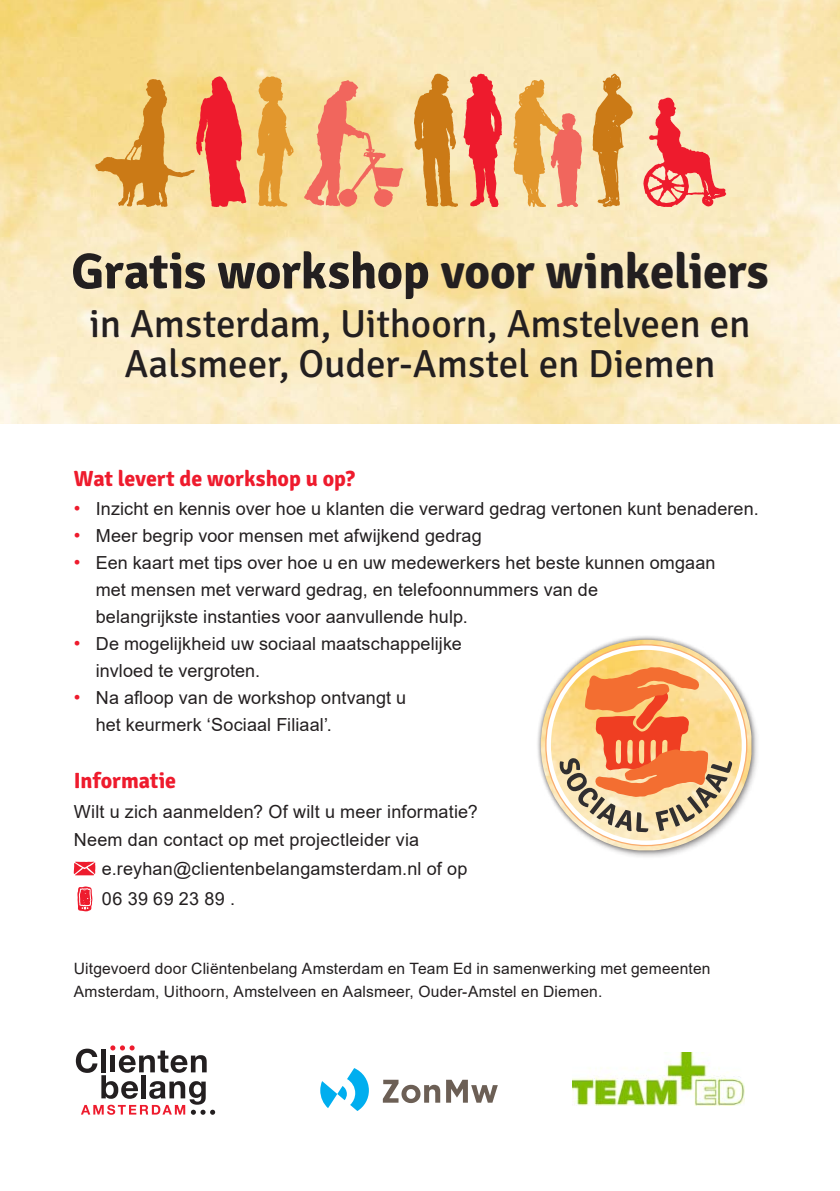
<style>
.page{position:relative;width:840px;height:1191px;background:#fff}
.page>*{position:absolute;margin:0;border:0;box-sizing:border-box;transform-origin:0 0}
.t1{font:700 50.2px "Signika";letter-spacing:-.005em;color:#231f20}
.t2{font:39.2px/40.6px "Signika";letter-spacing:-.005em;color:#231f20;text-align:center}
.Tussenkop{font:700 22px "Signika";color:#ee1b2d}
.t3{font:18px/27px "Arial";letter-spacing:.01em;color:#231f20}
.t4{font:15.6px/23px "Arial";letter-spacing:.01em;color:#231f20}
.s1{font-size:49.2px}
.s2{font-size:19px;color:#ee1b2d}
</style>
<div class="page">
<svg style="left:74px;top:861px;width:21px;height:14px"></svg>
<svg style="left:77px;top:886px;width:15px;height:25px"></svg>
<img style="left:0;top:0;width:839px;height:424px">
<div style="left:537px;top:636px;width:223px;height:223px;background:#231f20;opacity:.35"></div>
<div style="left:536px;top:635px;width:219px;height:220px;background:#231f20;opacity:.55"></div>
<svg style="left:544px;top:643px;width:203px;height:204px"></svg>
<svg style="left:76px;top:1045px;width:139px;height:69px"></svg>
<svg style="left:446px;top:1079px;width:51px;height:23px"></svg>
<svg style="left:382px;top:1079px;width:58px;height:24px"></svg>
<svg style="left:320px;top:1068px;width:48px;height:43px"></svg>
<img style="left:572px;top:1052px;width:172px;height:54px">
<svg style="left:257px;top:76px;width:36px;height:131px;background:#eab358"></svg>
<svg style="left:304px;top:80px;width:99px;height:127px;background:#f5b687"></svg>
<svg style="left:643px;top:98px;width:82px;height:109px;background:#f59e89"></svg>
<svg style="left:513px;top:79px;width:68px;height:128px;background:#efb279"></svg>
<svg style="left:95px;top:76px;width:151px;height:131px;background:#eca064"></svg>
<svg style="left:592px;top:74px;width:40px;height:133px;background:#e1b067"></svg>
<svg style="left:414px;top:74px;width:43px;height:133px;background:#dba24f"></svg>
<svg style="left:463px;top:74px;width:38px;height:133px;background:#f1645d"></svg>
<p class="t1" style="left:71px;top:241px;width:698px">Gratis workshop <span class="s1">voor winkeliers</span></p>
<p class="t2" style="left:89px;top:304px;width:662px">in Amsterdam, Uithoorn, Amstelveen en<br>Aalsmeer, Ouder-Amstel en Diemen</p>
<p class="Tussenkop" style="left:74px;top:465px;width:282px">Wat levert de workshop u op?</p>
<p class="t3" style="left:74px;top:495px;width:686px"><span class="s2">•</span> Inzicht en kennis over hoe u klanten die verward gedrag vertonen kunt benaderen.</p>
<p class="t3" style="left:74px;top:522px;width:409px"><span class="s2">•</span> Meer begrip voor mensen met afwijkend gedrag</p>
<p class="t3" style="left:96px;top:549px;width:620px;text-indent:-22px"><span class="s2">•</span> Een kaart met tips over hoe u en uw medewerkers het beste kunnen omgaan met mensen met verward gedrag, en telefoonnummers van de<br>belangrijkste instanties voor aanvullende hulp.</p>
<p class="t3" style="left:96px;top:630px;width:367px;text-indent:-22px"><span class="s2">•</span> De mogelijkheid uw sociaal maatschappelijke invloed te vergroten.</p>
<p class="t3" style="left:96px;top:684px;width:312px;text-indent:-22px"><span class="s2">•</span> Na afloop van de workshop ontvangt u het keurmerk ‘Sociaal Filiaal’.</p>
<p class="Tussenkop" style="left:74px;top:767px;width:104px">Informatie</p>
<p class="t3" style="left:74px;top:798px;width:405px;line-height:28px">Wilt u zich aanmelden? Of wilt u meer informatie?<br>Neem dan contact op met projectleider via</p>
<p class="t3" style="left:102px;top:855px;width:367px">e.reyhan@clientenbelangamsterdam.nl of op</p>
<p class="t3" style="left:102px;top:885px;width:135px">06 39 69 23 89 .</p>
<p class="t4" style="left:74px;top:957px;width:638px">Uitgevoerd door Cliëntenbelang Amsterdam en Team Ed in samenwerking met gemeenten<br>Amsterdam, Uithoorn, Amstelveen en Aalsmeer, Ouder-Amstel en Diemen.</p>
</div>
